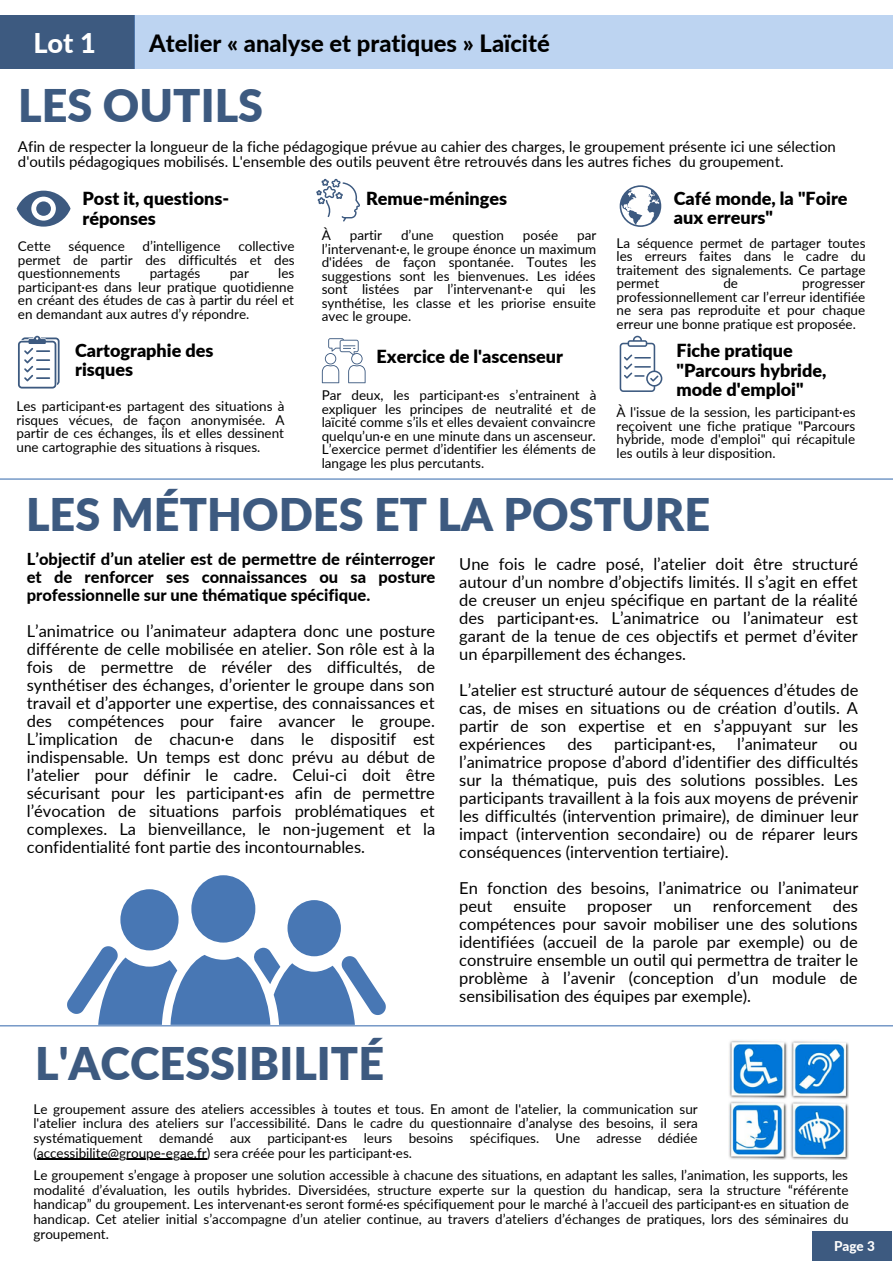
<style>
.page{position:relative;width:893px;height:1264px;background:#fff}
.page>*{position:absolute;margin:0;border:0;box-sizing:border-box;transform-origin:0 0}
.t1{font:900 45px "Lato";color:#3d5a80}
.t2{font:800 27.15px "Lato";color:#fff}
.t3{font:800 23.85px "Lato";color:#000}
.t4{font:900 18px/19px "Lato";color:#000}
.t5{font:16.5px/18px "Lato";color:#000;text-align:justify}
.t6{font:800 16.5px/18px "Lato";color:#000;text-align:justify}
.t7{font:15px/15.8px "Lato";color:#000}
.t8{font:13.5px/13.5px "Lato";color:#000;text-align:justify}
.t9{font:800 13.5px "Lato";color:#fefefe}
</style>
<div class="page">
<hr style="left:0;top:478px;width:892px;height:1px;background:#4877b4">
<img style="left:728px;top:1040px;width:120px;height:119px">
<hr style="left:0;top:1025px;width:892px;height:1px;background:#4877b4">
<div style="left:812px;top:1231px;width:79px;height:29px;background:#3d5a80"></div>
<svg style="left:17px;top:191px;width:54px;height:36px"></svg>
<svg style="left:619px;top:336px;width:43px;height:56px"></svg>
<svg style="left:316px;top:179px;width:44px;height:42px"></svg>
<div style="left:191px;top:875px;width:64px;height:67px;background:#4877b4;border-radius:50%"></div>
<div style="left:287px;top:900px;width:54px;height:56px;background:#4877b4;border-radius:50%"></div>
<div style="left:120px;top:889px;width:58px;height:61px;background:#4877b4;border-radius:50%"></div>
<svg style="left:67px;top:943px;width:319px;height:81px"></svg>
<svg style="left:322px;top:338px;width:43px;height:45px"></svg>
<svg style="left:18px;top:336px;width:42px;height:52px"></svg>
<svg style="left:619px;top:185px;width:42px;height:42px"></svg>
<hr style="left:37px;top:1158px;width:170px;height:1px;background:#000">
<div style="left:0;top:15px;width:135px;height:54px;background:#3d5a80"></div>
<div style="left:135px;top:15px;width:757px;height:54px;background:#bdd4f1"></div>
<h2 class="t2" style="left:33px;top:26px;width:64px">Lot 1</h2>
<h3 class="t3" style="left:149px;top:28px;width:402px">Atelier « analyse et pratiques » Laïcité</h3>
<h1 class="t1" style="left:18px;top:78px;width:246px">LES OUTILS</h1>
<p class="t7" style="left:18px;top:138px;width:819px">Afin de respecter la longueur de la fiche pédagogique prévue au cahier des charges, le groupement présente ici une sélection d'outils pédagogiques mobilisés. L'ensemble des outils peuvent être retrouvés dans les autres fiches du groupement.</p>
<h3 class="t4" style="left:82px;top:189px;width:148px">Post it, questions&shy;réponses</h3>
<p class="t8" style="left:18px;top:239px;width:34px">Cette</p>
<p class="t8" style="left:69px;top:239px;width:58px">séquence</p>
<p class="t8" style="left:143px;top:239px;width:79px">d’intelligence</p>
<h3 class="t4" style="left:673px;top:188px;width:175px">Café monde, la "Foire aux erreurs"</h3>
<p class="t8" style="left:616px;top:236px;width:251px">La séquence permet de partager toutes les erreurs faites dans le cadre du traitement des signalements. Ce partage permet</p>
<h3 class="t4" style="left:366px;top:189px;width:143px">Remue-méninges</h3>
<p class="t8" style="left:322px;top:228px;width:11px">À</p>
<p class="t8" style="left:350px;top:228px;width:34px">partir</p>
<p class="t8" style="left:401px;top:228px;width:34px">d’une</p>
<p class="t8" style="left:452px;top:228px;width:53px">question</p>
<p class="t8" style="left:523px;top:228px;width:37px">posée</p>
<p class="t8" style="left:322px;top:228px;width:276px;text-indent:255px">par l’intervenant·e, le groupe énonce un maximum d'idées de façon spontanée. Toutes les suggestions sont les bienvenues. Les idées sont listées par l’intervenant·e qui les synthétise, les classe et les priorise ensuite avec le groupe.</p>
<h3 class="t4" style="left:376px;top:347px;width:188px">Exercice de l'ascenseur</h3>
<p class="t8" style="left:18px;top:239px;width:278px;text-indent:220px">collective permet de partir des difficultés et des questionnements</p>
<p class="t8" style="left:18px;top:266px;width:278px;text-indent:260px">les participant·es dans leur pratique quotidienne en créant des études de cas à partir du réel et en demandant aux autres d’y répondre.</p>
<h3 class="t4" style="left:75px;top:340px;width:140px">Cartographie des risques</h3>
<p class="t8" style="left:17px;top:399px;width:269px">Les participant·es partagent des situations à risques vécues, de façon anonymisée. A partir de ces échanges, ils et elles dessinent une cartographie des situations à risques.</p>
<p class="t8" style="left:150px;top:266px;width:52px">partagés</p>
<p class="t8" style="left:230px;top:266px;width:21px">par</p>
<p class="t8" style="left:723px;top:276px;width:16px">de</p>
<p class="t8" style="left:616px;top:276px;width:250px;text-indent:186px">progresser professionnellement car l’erreur identifiée ne sera pas reproduite et pour chaque erreur une bonne pratique est proposée.</p>
<h3 class="t4" style="left:676px;top:341px;width:151px">Fiche pratique "Parcours hybride, mode d'emploi"</h3>
<p class="t8" style="left:616px;top:405px;width:240px">À l'issue de la session, les participant·es reçoivent une fiche pratique "Parcours hybride, mode d'emploi" qui récapitule les outils à leur disposition.</p>
<p class="t8" style="left:322px;top:388px;width:276px">Par deux, les participant·es s’entrainent à expliquer les principes de neutralité et de laïcité comme s’ils et elles devaient convaincre quelqu’un·e en une minute dans un ascenseur.<br>L’exercice permet d’identifier les éléments de langage les plus percutants.</p>
<h1 class="t1" style="left:26px;top:486px;width:685px">LES MÉTHODES ET LA POSTURE</h1>
<p class="t6" style="left:27px;top:549px;width:410px">L’objectif d’un atelier est de permettre de réinterroger et de renforcer ses connaissances ou sa posture professionnelle sur une thématique spécifique.</p>
<p class="t5" style="left:27px;top:621px;width:410px">L’animatrice ou l’animateur adaptera donc une posture différente de celle mobilisée en atelier. Son rôle est à la fois de permettre de révéler des difficultés, de synthétiser des échanges, d’orienter le groupe dans son travail et d’apporter une expertise, des connaissances et des compétences pour faire avancer le groupe.<br>L’implication de chacun·e dans le dispositif est indispensable. Un temps est donc prévu au début de l’atelier pour définir le cadre. Celui-ci doit être sécurisant pour les participant·es afin de permettre l’évocation de situations parfois problématiques et complexes. La bienveillance, le non-jugement et la confidentialité font partie des incontournables.</p>
<p class="t5" style="left:459px;top:555px;width:400px">Une fois le cadre posé, l’atelier doit être structuré autour d’un nombre d’objectifs limités. Il s’agit en effet de creuser un enjeu spécifique en partant de la réalité des participant·es. L’animatrice ou l’animateur est garant de la tenue de ces objectifs et permet d’éviter un éparpillement des échanges.</p>
<p class="t5" style="left:459px;top:681px;width:400px">L’atelier est structuré autour de séquences d’études de cas, de mises en situations ou de création d’outils. A partir de son expertise et en s’appuyant sur les expériences</p>
<p class="t5" style="left:567px;top:735px;width:27px">des</p>
<p class="t5" style="left:614px;top:735px;width:103px">participant·es,</p>
<p class="t5" style="left:737px;top:735px;width:82px">l’animateur</p>
<p class="t5" style="left:459px;top:735px;width:400px;text-indent:380px">ou l’animatrice propose d’abord d’identifier des difficultés sur la thématique, puis des solutions possibles. Les participants travaillent à la fois aux moyens de prévenir les difficultés (intervention primaire), de diminuer leur impact (intervention secondaire) ou de réparer leurs conséquences (intervention tertiaire).</p>
<p class="t5" style="left:459px;top:879px;width:400px">En fonction des besoins, l’animatrice ou l’animateur peut</p>
<p class="t5" style="left:459px;top:896px;width:400px;text-indent:373px">des compétences pour savoir mobiliser une des solutions identifiées (accueil de la parole par exemple) ou de construire ensemble un outil qui permettra de traiter le problème à l’avenir (conception d’un module de sensibilisation des équipes par exemple).</p>
<p class="t5" style="left:513px;top:896px;width:54px">ensuite</p>
<p class="t5" style="left:587px;top:896px;width:66px">proposer</p>
<p class="t5" style="left:673px;top:896px;width:20px">un</p>
<p class="t5" style="left:712px;top:896px;width:100px">renforcement</p>
<h1 class="t1" style="left:35px;top:1035px;width:350px">L'ACCESSIBILITÉ</h1>
<p class="t8" style="left:33px;top:1101px;width:666px;line-height:14.5px">Le groupement assure des ateliers accessibles à toutes et tous. En amont de l'atelier, la communication sur l'atelier inclura des ateliers sur l’accessibilité. Dans le cadre du questionnaire d’analyse des besoins, il sera systématiquement demandé aux participant·es leurs besoins spécifiques. Une adresse dédiée (accessibilite@groupe-egae.fr) sera créée pour les participant·es.</p>
<p class="t8" style="left:33px;top:1167px;width:816px;line-height:14.5px">Le groupement s’engage à proposer une solution accessible à chacune des situations, en adaptant les salles, l’animation, les supports, les modalité d’évaluation, les outils hybrides. Diversidées, structure experte sur la question du handicap, sera la structure “référente handicap” du groupement. Les intervenant·es seront formé·es spécifiquement pour le marché à l’accueil des participant·es en situation de handicap. Cet atelier initial s’accompagne d’un atelier continue, au travers d’ateliers d’échanges de pratiques, lors des séminaires du groupement.</p>
<p class="t9" style="left:834px;top:1237px;width:42px">Page 3</p>
</div>
